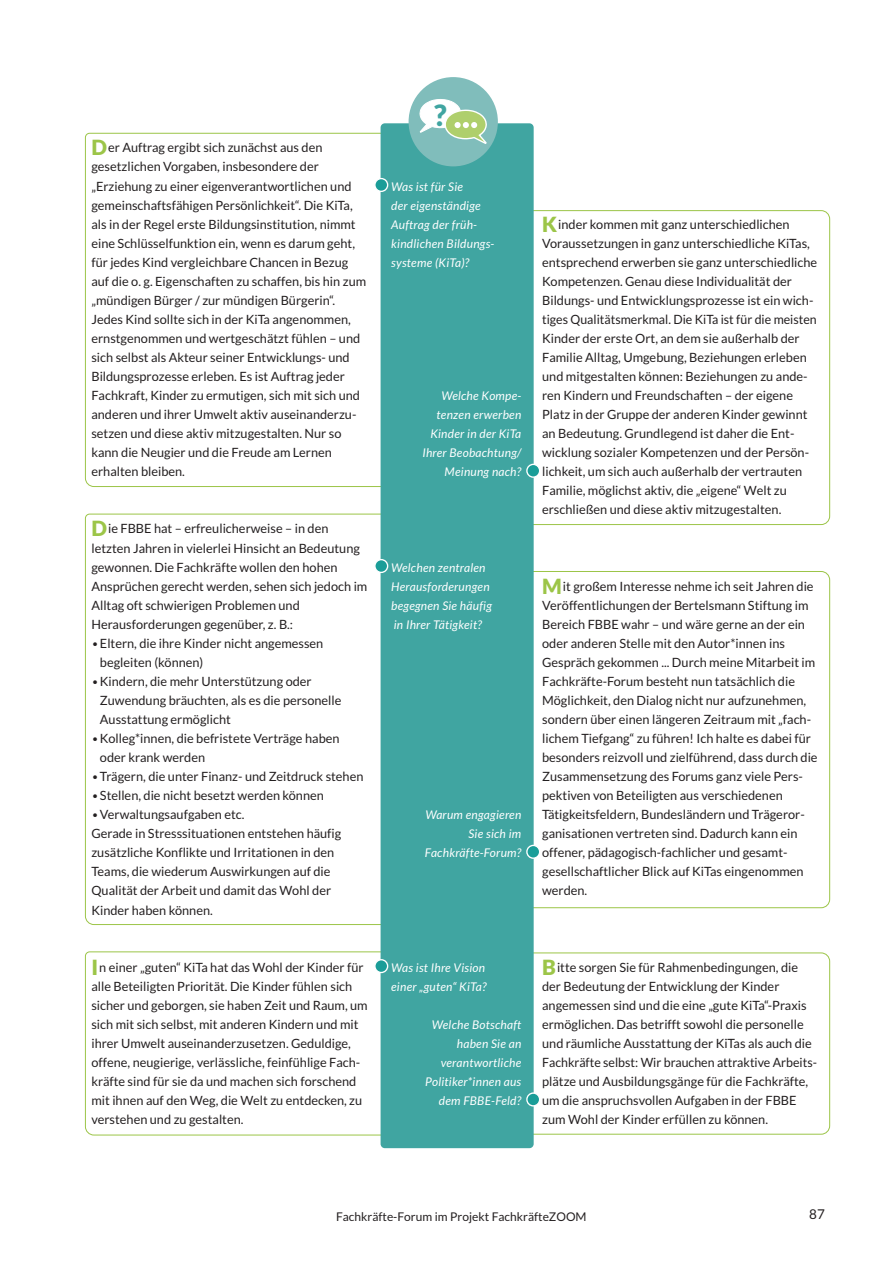
<style>
.page{position:relative;width:893px;height:1263px;background:#fff}
.page>*{position:absolute;margin:0;border:0;box-sizing:border-box;transform-origin:0 0}
.t1{font:900 29.4px "Lato";color:#40a5a1}
.t2{font:13.5px "Lato";color:#231f20}
.t3{font:12.75px/19px "Lato";color:#231f20}
.t4{font:italic 12px/19px "Lato";letter-spacing:.02em;color:#fff}
.t5{font:12px "Lato";color:#231f20}
.s1{font-weight:900;font-size:21px;color:#9cc548}
.s2{font-weight:300}
</style>
<div class="page">
<svg style="left:85px;top:132px;width:296px;height:355px"></svg>
<svg style="left:534px;top:210px;width:296px;height:315px"></svg>
<svg style="left:85px;top:513px;width:296px;height:412px"></svg>
<svg style="left:534px;top:571px;width:296px;height:337px"></svg>
<svg style="left:85px;top:951px;width:296px;height:185px"></svg>
<svg style="left:534px;top:952px;width:296px;height:183px"></svg>
<div style="left:381px;top:123px;width:153px;height:1025px;background:#40a5a1;border-radius:4px"></div>
<div style="left:375px;top:179px;width:13px;height:12px;background:#1a9d98;border-radius:50%"></div>
<div style="left:374px;top:178px;width:14px;height:14px;border:1px solid #fff;border-radius:50%"></div>
<div style="left:375px;top:560px;width:13px;height:12px;background:#1a9d98;border-radius:50%"></div>
<div style="left:374px;top:559px;width:14px;height:14px;border:1px solid #fff;border-radius:50%"></div>
<div style="left:375px;top:960px;width:13px;height:12px;background:#1a9d98;border-radius:50%"></div>
<div style="left:374px;top:959px;width:14px;height:14px;border:1px solid #fff;border-radius:50%"></div>
<div style="left:409px;top:77px;width:89px;height:89px;background:#80bdbb;border-radius:50%"></div>
<svg style="left:419px;top:99px;width:68px;height:45px"></svg>
<svg style="left:527px;top:464px;width:13px;height:13px"></svg>
<div style="left:526px;top:464px;width:14px;height:14px;border:1px solid #fff;border-radius:50%"></div>
<svg style="left:527px;top:845px;width:13px;height:13px"></svg>
<div style="left:526px;top:845px;width:14px;height:14px;border:1px solid #fff;border-radius:50%"></div>
<svg style="left:527px;top:1093px;width:13px;height:13px"></svg>
<div style="left:526px;top:1092px;width:14px;height:14px;border:1px solid #fff;border-radius:50%"></div>
<p class="t3" style="left:91px;top:138px;width:276px"><span class="s1">D</span> er Auftrag ergibt sich zunächst aus den gesetzlichen Vorgaben, insbesondere der „Erziehung zu einer eigenverantwortlichen und gemeinschaftsfähigen Persönlichkeit“. Die KiTa, als in der Regel erste Bildungsinstitution, nimmt eine Schlüsselfunktion ein, wenn es darum geht, für jedes Kind vergleichbare Chancen in Bezug auf die o. g. Eigenschaften zu schaffen, bis hin zum „mündigen Bürger / zur mündigen Bürgerin“.<br>Jedes Kind sollte sich in der KiTa angenommen, ernstgenommen und wertgeschätzt fühlen – und sich selbst als Akteur seiner Entwicklungs- und Bildungsprozesse erleben. Es ist Auftrag jeder Fachkraft, Kinder zu ermutigen, sich mit sich und anderen und ihrer Umwelt aktiv auseinanderzu&shy;setzen und diese aktiv mitzugestalten. Nur so kann die Neugier und die Freude am Lernen erhalten bleiben.</p>
<p class="t3" style="left:91px;top:519px;width:277px"><span class="s1">D</span> ie FBBE hat – erfreulicherweise – in den letzten Jahren in vielerlei Hinsicht an Bedeutung gewonnen. Die Fachkräfte wollen den hohen Ansprüchen gerecht werden, sehen sich jedoch im Alltag oft schwierigen Problemen und Herausforderungen gegenüber, z. B.:</p>
<p class="t3" style="left:100px;top:633px;width:225px;text-indent:-9px"><span class="s2">•</span>Eltern, die ihre Kinder nicht angemessen begleiten (können)</p>
<p class="t3" style="left:100px;top:672px;width:243px;text-indent:-9px"><span class="s2">•</span>Kindern, die mehr Unterstützung oder<br>Zuwendung bräuchten, als es die personelle<br>Ausstattung ermöglicht</p>
<p class="t3" style="left:100px;top:729px;width:241px;text-indent:-9px"><span class="s2">•</span>Kolleg*innen, die befristete Verträge haben oder krank werden</p>
<p class="t3" style="left:91px;top:767px;width:274px"><span class="s2">•</span>Trägern, die unter Finanz- und Zeitdruck stehen</p>
<p class="t3" style="left:91px;top:786px;width:234px"><span class="s2">•</span>Stellen, die nicht besetzt werden können</p>
<p class="t3" style="left:91px;top:805px;width:251px"><span class="s2">•</span>Verwaltungsaufgaben etc.<br>Gerade in Stresssituationen entstehen häufig zusätzliche Konflikte und Irritationen in den Teams, die wiederum Auswirkungen auf die Qualität der Arbeit und damit das Wohl der Kinder haben können.</p>
<h1 class="t1" style="left:434px;top:98px;width:14px">?</h1>
<p class="t4" style="left:391px;top:177px;width:105px">Was ist für Sie<br>der eigenständige<br>Auftrag der früh&shy;kindlichen Bildungs&shy;systeme (KiTa)?</p>
<p class="t4" style="left:422px;top:387px;width:100px;text-align:right">Welche Kompe&shy;tenzen erwerben<br>Kinder in der KiTa<br>Ihrer Beobachtung/<br>Meinung nach?</p>
<p class="t4" style="left:391px;top:558px;width:102px">Welchen zentralen<br>Herausforderungen begegnen Sie häufig in Ihrer Tätigkeit?</p>
<p class="t4" style="left:425px;top:806px;width:98px;text-align:right">Warum engagieren<br>Sie sich im<br>Fachkräfte-Forum?</p>
<p class="t3" style="left:542px;top:214px;width:277px"><span class="s1">K</span>inder kommen mit ganz unterschiedlichen Voraussetzungen in ganz unterschiedliche KiTas, entsprechend erwerben sie ganz unterschiedliche Kompetenzen. Genau diese Individualität der Bildungs- und Entwicklungsprozesse ist ein wich&shy;tiges Qualitätsmerkmal. Die KiTa ist für die meisten Kinder der erste Ort, an dem sie außerhalb der Familie Alltag, Umgebung, Beziehungen erleben und mitgestalten können: Beziehungen zu ande&shy;ren Kindern und Freundschaften – der eigene Platz in der Gruppe der anderen Kinder gewinnt an Bedeutung. Grundlegend ist daher die Ent&shy;wicklung sozialer Kompetenzen und der Persön&shy;lichkeit, um sich auch außerhalb der vertrauten Familie, möglichst aktiv, die „eigene“ Welt zu erschließen und diese aktiv mitzugestalten.</p>
<p class="t3" style="left:542px;top:576px;width:277px"><span class="s1">M</span>it großem Interesse nehme ich seit Jahren die Veröffentlichungen der Bertelsmann Stiftung im Bereich FBBE wahr – und wäre gerne an der ein oder anderen Stelle mit den Autor*innen ins Gespräch gekommen ... Durch meine Mitarbeit im Fachkräfte-Forum besteht nun tatsächlich die Möglichkeit, den Dialog nicht nur aufzunehmen, sondern über einen längeren Zeitraum mit „fach&shy;lichem Tiefgang“ zu führen! Ich halte es dabei für besonders reizvoll und zielführend, dass durch die Zusammensetzung des Forums ganz viele Pers&shy;pektiven von Beteiligten aus verschiedenen Tätigkeitsfeldern, Bundesländern und Trägeror&shy;ganisationen vertreten sind. Dadurch kann ein offener, pädagogisch-fachlicher und gesamt&shy;gesellschaftlicher Blick auf KiTas eingenommen werden.</p>
<p class="t3" style="left:91px;top:957px;width:278px"><span class="s1">I</span> n einer „guten“ KiTa hat das Wohl der Kinder für alle Beteiligten Priorität. Die Kinder fühlen sich sicher und geborgen, sie haben Zeit und Raum, um sich mit sich selbst, mit anderen Kindern und mit ihrer Umwelt auseinanderzusetzen. Geduldige, offene, neugierige, verlässliche, feinfühlige Fach&shy;kräfte sind für sie da und machen sich forschend mit ihnen auf den Weg, die Welt zu entdecken, zu verstehen und zu gestalten.</p>
<p class="t3" style="left:542px;top:957px;width:276px"><span class="s1">B</span>itte sorgen Sie für Rahmenbedingungen, die der Bedeutung der Entwicklung der Kinder angemessen sind und die eine „gute KiTa“-Praxis ermöglichen. Das betrifft sowohl die personelle und räumliche Ausstattung der KiTas als auch die Fachkräfte selbst: Wir brauchen attraktive Arbeits&shy;plätze und Ausbildungsgänge für die Fachkräfte, um die anspruchsvollen Aufgaben in der FBBE zum Wohl der Kinder erfüllen zu können.</p>
<p class="t4" style="left:391px;top:958px;width:97px">Was ist Ihre Vision einer „guten“ KiTa?</p>
<p class="t4" style="left:425px;top:1015px;width:98px;text-align:right">Welche Botschaft haben Sie an verantwortliche<br>Politiker*innen aus dem FBBE-Feld?</p>
<p class="t5" style="left:336px;top:1209px;width:252px">Fachkräfte-Forum im Projekt FachkräfteZOOM</p>
<p class="t2" style="left:809px;top:1207px;width:17px">87</p>
</div>
